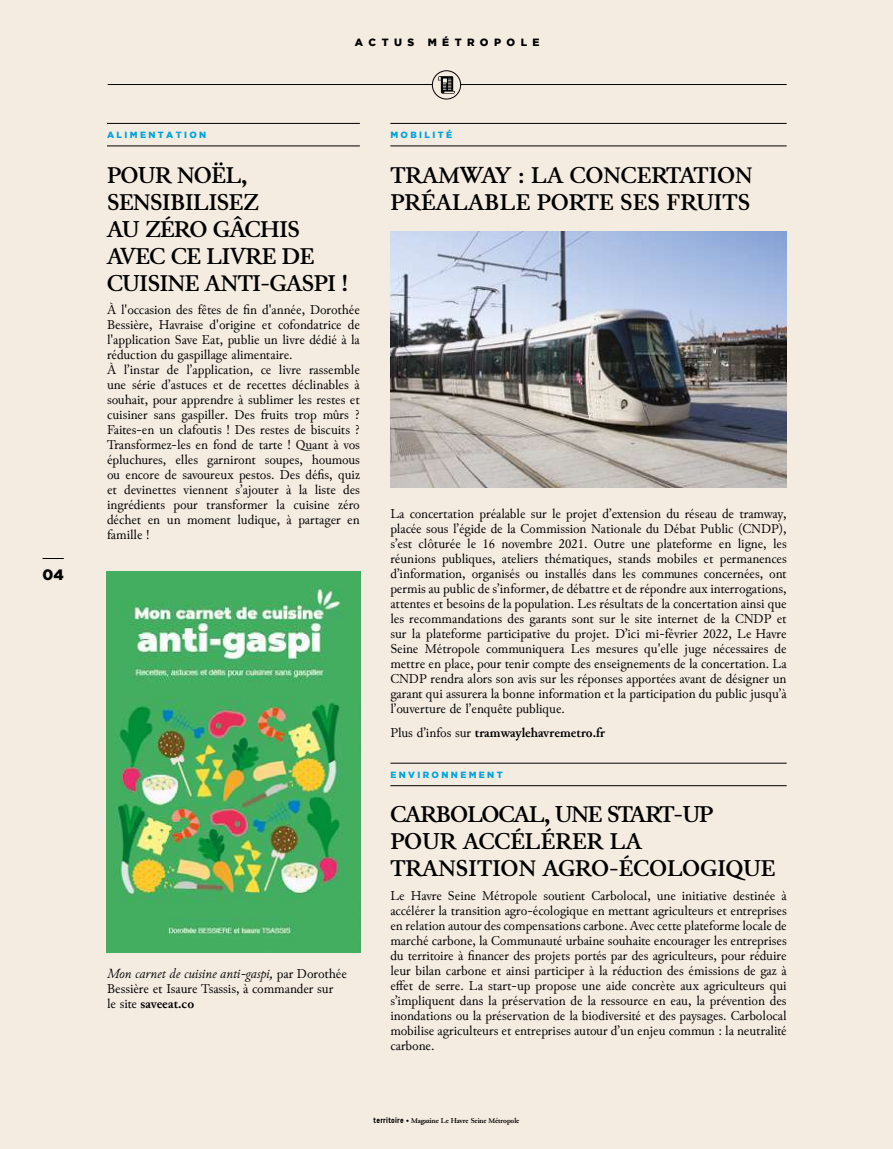
<style>
.page{position:relative;width:893px;height:1149px;background:#fff}
.page>*{position:absolute;margin:0;border:0;box-sizing:border-box;transform-origin:0 0}
.t1{font:700 24px/27px "Junicode";color:#000}
.t2{font:700 24px/27px "Junicode";letter-spacing:-.02em;color:#000}
.t3{font:900 15px "Gotham";color:#000}
.t4{font:13.5px/15px "Junicode";color:#000;text-align:justify}
.t5{font:700 13.5px "Junicode";color:#000}
.t6{font:900 10.5px "Gotham";letter-spacing:.515em;color:#000}
.t7{font:900 9px "Gotham";letter-spacing:.265em;color:#00a4df}
.t8{font:700 7.5px "Junicode";letter-spacing:-.01em;color:#000}
.s1{font-style:italic}
.s2{font-weight:700}
.s3{font-weight:400}
.s4{font-family:"Reglo"}
</style>
<div class="page">
<div style="left:0;top:0;width:893px;height:1148px;background:#f5ece1"></div>
<svg style="left:43px;top:558px;width:21px;height:1px"></svg>
<hr style="left:108px;top:84px;width:679px;height:1px;background:#000">
<svg style="left:432px;top:71px;width:29px;height:28px"></svg>
<div style="left:432px;top:71px;width:29px;height:28px;border:1px solid #000;border-radius:50%"></div>
<svg style="left:438px;top:76px;width:17px;height:18px"></svg>
<hr style="left:390px;top:123px;width:397px;height:1px;background:#000">
<hr style="left:390px;top:146px;width:397px;height:1px;background:#000">
<hr style="left:390px;top:762px;width:397px;height:1px;background:#000">
<hr style="left:390px;top:785px;width:397px;height:1px;background:#000">
<hr style="left:107px;top:123px;width:253px;height:1px;background:#000">
<hr style="left:107px;top:146px;width:253px;height:1px;background:#000">
<img style="left:106px;top:571px;width:255px;height:380px">
<img style="left:390px;top:231px;width:397px;height:257px">
<p class="t3" style="left:43px;top:566px;width:23px">04</p>
<p class="t6" style="left:355px;top:36px;width:61px">ACTUS</p>
<p class="t6" style="left:428px;top:36px;width:113px">MÉTROPOLE</p>
<p class="t7" style="left:107px;top:130px;width:101px">ALIMENTATION</p>
<h1 class="t2" style="left:107px;top:162px;width:242px">POUR NOËL,<br>SENSIBILISEZ<br>AU ZÉRO GÂCHIS<br>AVEC CE LIVRE DE<br>CUISINE ANTI-GASPI !</h1>
<p class="t4" style="left:107px;top:302px;width:254px;text-align:left">À l'occasion des fêtes de fin d'année, Dorothée Bessière, Havraise d'origine et cofondatrice de l'application Save Eat, publie un livre dédié à la réduction du gaspillage alimentaire.<br>À l’instar de l’application, ce livre rassemble une série d’astuces et de recettes déclinables à souhait, pour apprendre à sublimer les restes et cuisiner sans gaspiller. Des fruits trop mûrs ?<br>Faites-en un clafoutis ! Des restes de biscuits ?<br>Transformez-les en fond de tarte ! Quant à vos épluchures, elles garniront soupes, houmous ou encore de savoureux pestos. Des défis, quiz et devinettes viennent s’ajouter à la liste des ingrédients pour transformer la cuisine zéro déchet en un moment ludique, à partager en famille !</p>
<p class="t4" style="left:107px;top:966px;width:241px;text-align:left"><span class="s1">Mon carnet de cuisine anti-gaspi,</span> par Dorothée<br>Bessière et Isaure Tsassis, à commander sur<br>le site <span class="s2">saveeat.co</span></p>
<p class="t7" style="left:390px;top:130px;width:63px">MOBILITÉ</p>
<h1 class="t1" style="left:390px;top:162px;width:364px">TRAMWAY : LA CONCERTATION<br>PRÉALABLE PORTE SES FRUITS</h1>
<p class="t4" style="left:390px;top:506px;width:398px">La concertation préalable sur le projet d’extension du réseau de tramway, placée sous l’égide de la Commission Nationale du Débat Public (CNDP), s’est clôturée le 16 novembre 2021. Outre une plateforme en ligne, les réunions publiques, ateliers thématiques, stands mobiles et permanences d’information, organisés ou installés dans les communes concernées, ont permis au public de s’informer, de débattre et de répondre aux interrogations, attentes et besoins de la population. Les résultats de la concertation ainsi que les recommandations des garants sont sur le site internet de la CNDP et sur la plateforme participative du projet. D’ici mi-février 2022, Le Havre Seine Métropole communiquera Les mesures qu'elle juge nécessaires de mettre en place, pour tenir compte des enseignements de la concertation. La CNDP rendra alors son avis sur les réponses apportées avant de désigner un garant qui assurera la bonne information et la participation du public jusqu’à l’ouverture de l’enquête publique.</p>
<p class="t5" style="left:390px;top:723px;width:216px"><span class="s3">Plus d’infos sur</span> tramwaylehavremetro.fr</p>
<p class="t7" style="left:390px;top:769px;width:114px">ENVIRONNEMENT</p>
<h1 class="t1" style="left:390px;top:801px;width:387px">CARBOLOCAL, UNE START-UP<br>POUR ACCÉLÉRER LA<br>TRANSITION AGRO-ÉCOLOGIQUE</h1>
<p class="t4" style="left:390px;top:888px;width:398px">Le Havre Seine Métropole soutient Carbolocal, une initiative destinée à accélérer la transition agro-écologique en mettant agriculteurs et entreprises en relation autour des compensations carbone. Avec cette plateforme locale de marché carbone, la Communauté urbaine souhaite encourager les entreprises du territoire à financer des projets portés par des agriculteurs, pour réduire leur bilan carbone et ainsi participer à la réduction des émissions de gaz à effet de serre. La start-up propose une aide concrète aux agriculteurs qui s’impliquent dans la préservation de la ressource en eau, la prévention des inondations ou la préservation de la biodiversité et des paysages. Carbolocal mobilise agriculteurs et entreprises autour d’un enjeu commun : la neutralité carbone.</p>
<p class="t8" style="left:374px;top:1114px;width:147px"><span class="s4">territoire •</span> Magazine Le Havre Seine Métropole</p>
</div>
